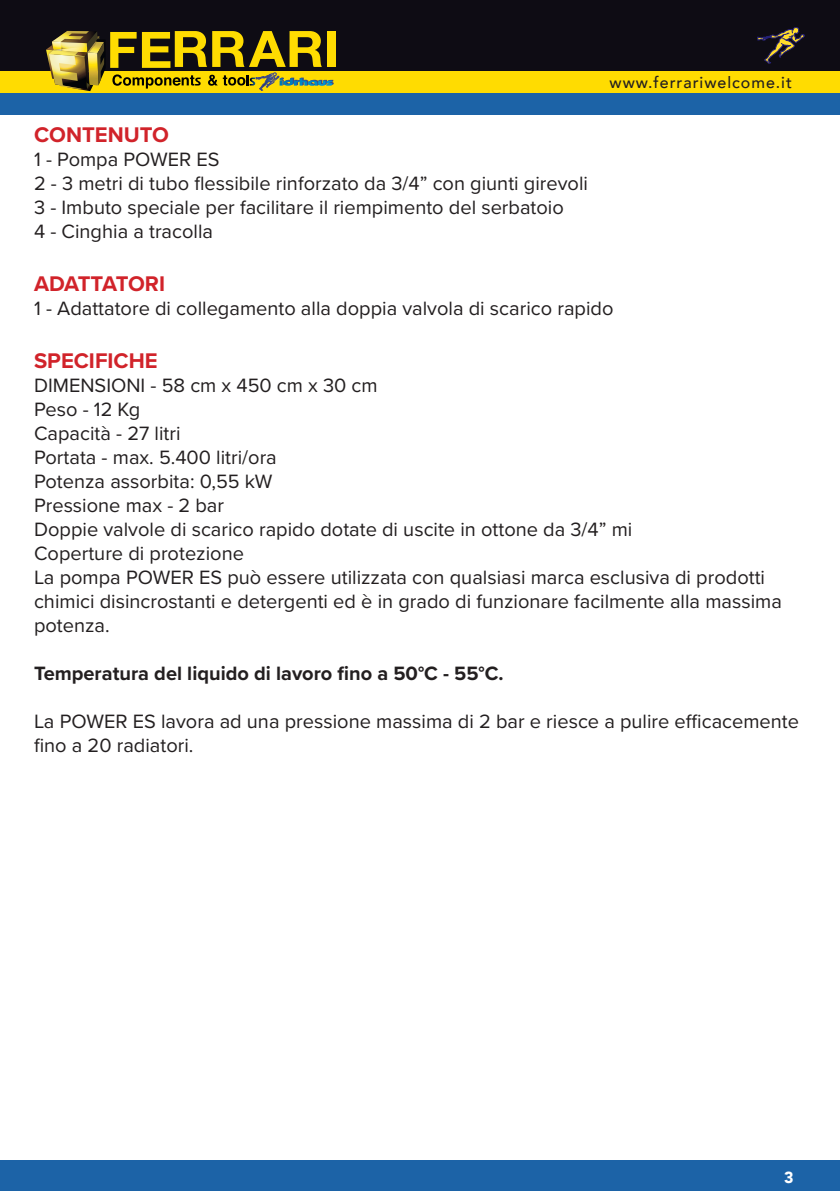
<style>
.page{position:relative;width:840px;height:1191px;background:#fff}
.page>*{position:absolute;margin:0;border:0;box-sizing:border-box;transform-origin:0 0}
.t1{font:700 22px "Proxima Nova";color:#d1232a}
.t2{font:700 22px "Proxima Nova";letter-spacing:-.025em;color:#d1232a}
.t3{font:20px/24px "Proxima Nova";color:#231f20}
.t4{font:700 20px "Proxima Nova";color:#231f20}
.t5{font:500 16px "Avenir";letter-spacing:.06em;color:#231f20}
.t6{font:900 16px "Avenir";color:#fff}
</style>
<div class="page">
<div style="left:0;top:71px;width:839px;height:22px;background:#ffdc01"></div>
<div style="left:0;top:1159px;width:839px;height:32px;background:#1c63a7"></div>
<div style="left:0;top:93px;width:839px;height:22px;background:#1c63a7"></div>
<div style="left:0;top:0;width:839px;height:71px;background:#0e0c14"></div>
<div style="left:327px;top:31px;width:8px;height:36px;background:#ffdc01"></div>
<svg style="left:46px;top:31px;width:287px;height:60px"></svg>
<svg style="left:757px;top:27px;width:47px;height:37px"></svg>
<p class="t5" style="left:609px;top:69px;width:184px">www.ferrariwelcome.it</p>
<p class="t1" style="left:34px;top:118px;width:136px">CONTENUTO</p>
<p class="t3" style="left:34px;top:147px;width:187px">1 - Pompa POWER ES</p>
<p class="t3" style="left:34px;top:171px;width:555px">2 - 3 metri di tubo flessibile rinforzato da 3/4” con giunti girevoli</p>
<p class="t3" style="left:34px;top:195px;width:531px">3 - Imbuto speciale per facilitare il riempimento del serbatoio</p>
<p class="t3" style="left:34px;top:219px;width:180px">4 - Cinghia a tracolla</p>
<p class="t2" style="left:34px;top:267px;width:132px">ADATTATORI</p>
<p class="t3" style="left:34px;top:295px;width:580px">1 - Adattatore di collegamento alla doppia valvola di scarico rapido</p>
<p class="t1" style="left:34px;top:344px;width:125px">SPECIFICHE</p>
<p class="t3" style="left:34px;top:372px;width:345px">DIMENSIONI - 58 cm x 450 cm x 30 cm</p>
<p class="t3" style="left:34px;top:396px;width:108px">Peso - 12 Kg</p>
<p class="t3" style="left:34px;top:420px;width:148px">Capacità - 27 litri</p>
<p class="t3" style="left:34px;top:444px;width:244px">Portata - max. 5.400 litri/ora</p>
<p class="t3" style="left:34px;top:468px;width:240px">Potenza assorbita: 0,55 kW</p>
<p class="t3" style="left:34px;top:492px;width:191px">Pressione max - 2 bar</p>
<p class="t3" style="left:34px;top:516px;width:599px">Doppie valvole di scarico rapido dotate di uscite in ottone da 3/4” mi</p>
<p class="t3" style="left:34px;top:540px;width:211px">Coperture di protezione</p>
<p class="t3" style="left:34px;top:564px;width:749px">La pompa POWER ES può essere utilizzata con qualsiasi marca esclusiva di prodotti chimici disincrostanti e detergenti ed è in grado di funzionare facilmente alla massima potenza.</p>
<p class="t4" style="left:34px;top:658px;width:471px">Temperatura del liquido di lavoro fino a 50°C - 55°C.</p>
<p class="t3" style="left:34px;top:708px;width:766px">La POWER ES lavora ad una pressione massima di 2 bar e riesce a pulire efficacemente fino a 20 radiatori.</p>
<p class="t6" style="left:783px;top:1163px;width:11px">3</p>
</div>
